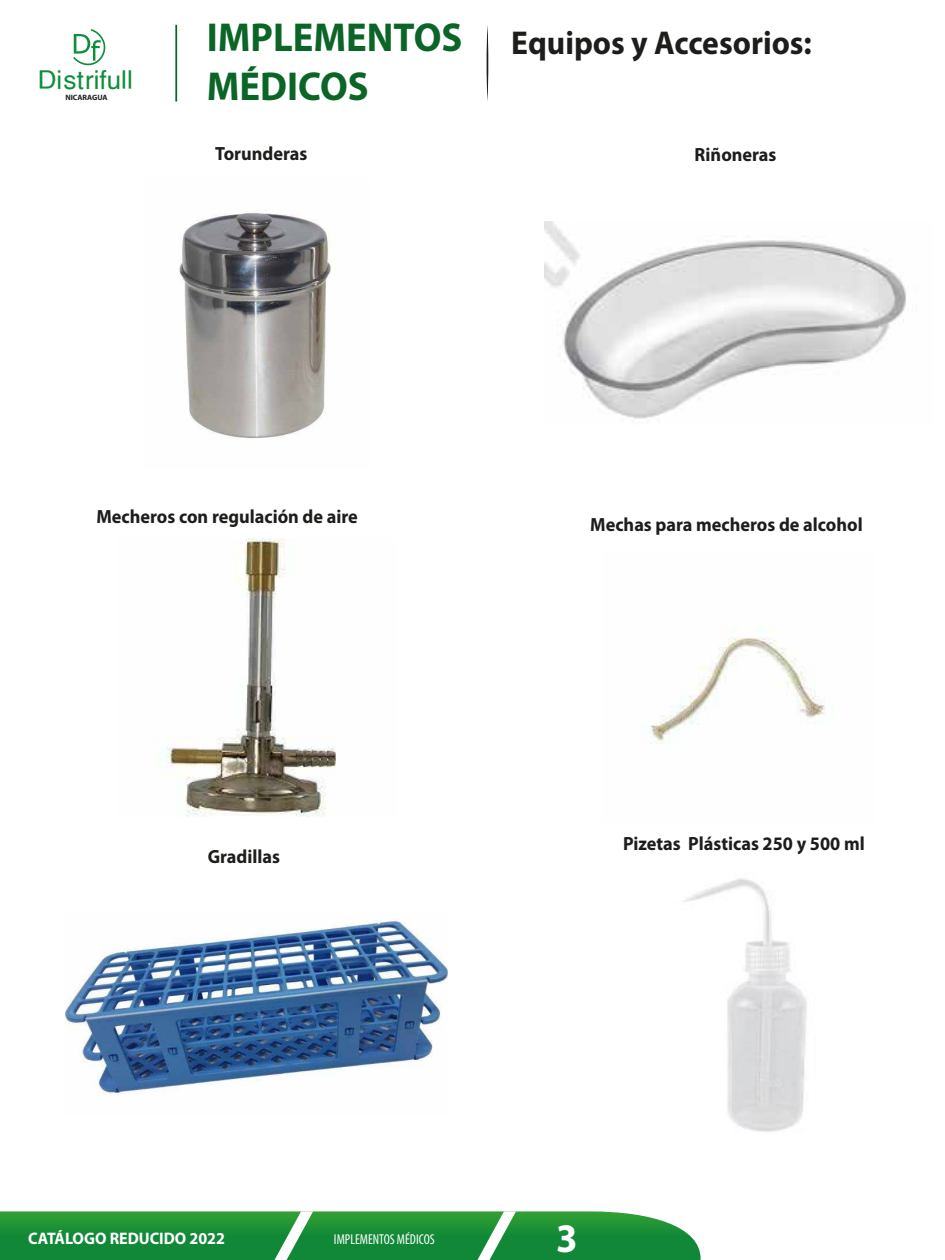
<style>
.page{position:relative;width:945px;height:1260px;background:#fff}
.page>*{position:absolute;margin:0;border:0;box-sizing:border-box;transform-origin:0 0}
.t1{font:700 40.6px/48.6px "Myriad Pro";color:#0a6527;scale:.95 1}
.t2{font:700 40.6px "Myriad Pro";color:#fff;scale:.95 1}
.t3{font:700 33.07px "Myriad Pro";color:#1d1d1b;scale:.95 1}
.t4{font:26.07px "Helvetica";color:#0d8e3a}
.t5{font:700 19.07px "Myriad Pro";color:#1d1d1b;scale:.95 1}
.t6{font:700 16.8px "Myriad Pro";color:#fff;scale:.95 1}
.t7{font:condensed 14.35px "Myriad Pro";color:#fff;scale:.95 1}
.t8{font:700 7.7px "Myriad Pro";color:#1d1d1b}
</style>
<div class="page">
<img style="left:179px;top:213px;width:152px;height:226px">
<img style="left:544px;top:221px;width:362px;height:198px">
<img style="left:162px;top:539px;width:174px;height:278px">
<img style="left:650px;top:628px;width:175px;height:116px">
<img style="left:65px;top:919px;width:383px;height:175px">
<img style="left:684px;top:878px;width:123px;height:254px">
<svg style="left:0;top:1211px;width:701px;height:49px;background:#299644"></svg>
<svg style="left:73px;top:29px;width:33px;height:37px"></svg>
<hr style="left:175px;top:25px;width:2px;height:77px;background:#0a6527">
<svg style="left:486px;top:25px;width:3px;height:76px"></svg>
<h3 class="t4" style="left:38px;top:59px;width:97px">Distrifull</h3>
<p class="t8" style="left:65px;top:93px;width:44px">NICARAGUA</p>
<h1 class="t1" style="left:207px;top:14px;width:270px">IMPLEMENTOS<br>MÉDICOS</h1>
<h2 class="t3" style="left:511px;top:24px;width:318px">Equipos y Accesorios:</h2>
<p class="t5" style="left:215px;top:143px;width:99px">Torunderas</p>
<p class="t5" style="left:695px;top:144px;width:88px">Riñoneras</p>
<p class="t5" style="left:96px;top:506px;width:277px">Mecheros con regulación de aire</p>
<p class="t5" style="left:208px;top:846px;width:78px">Gradillas</p>
<p class="t5" style="left:590px;top:514px;width:288px">Mechas para mecheros de alcohol</p>
<p class="t5" style="left:623px;top:833px;width:256px">Pizetas Plásticas 250 y 500 ml</p>
<p class="t6" style="left:28px;top:1229px;width:209px">CATÁLOGO REDUCIDO 2022</p>
<p class="t7" style="left:334px;top:1231px;width:108px">IMPLEMENTOS MÉDICOS</p>
<h1 class="t2" style="left:556px;top:1216px;width:24px">3</h1>
</div>
